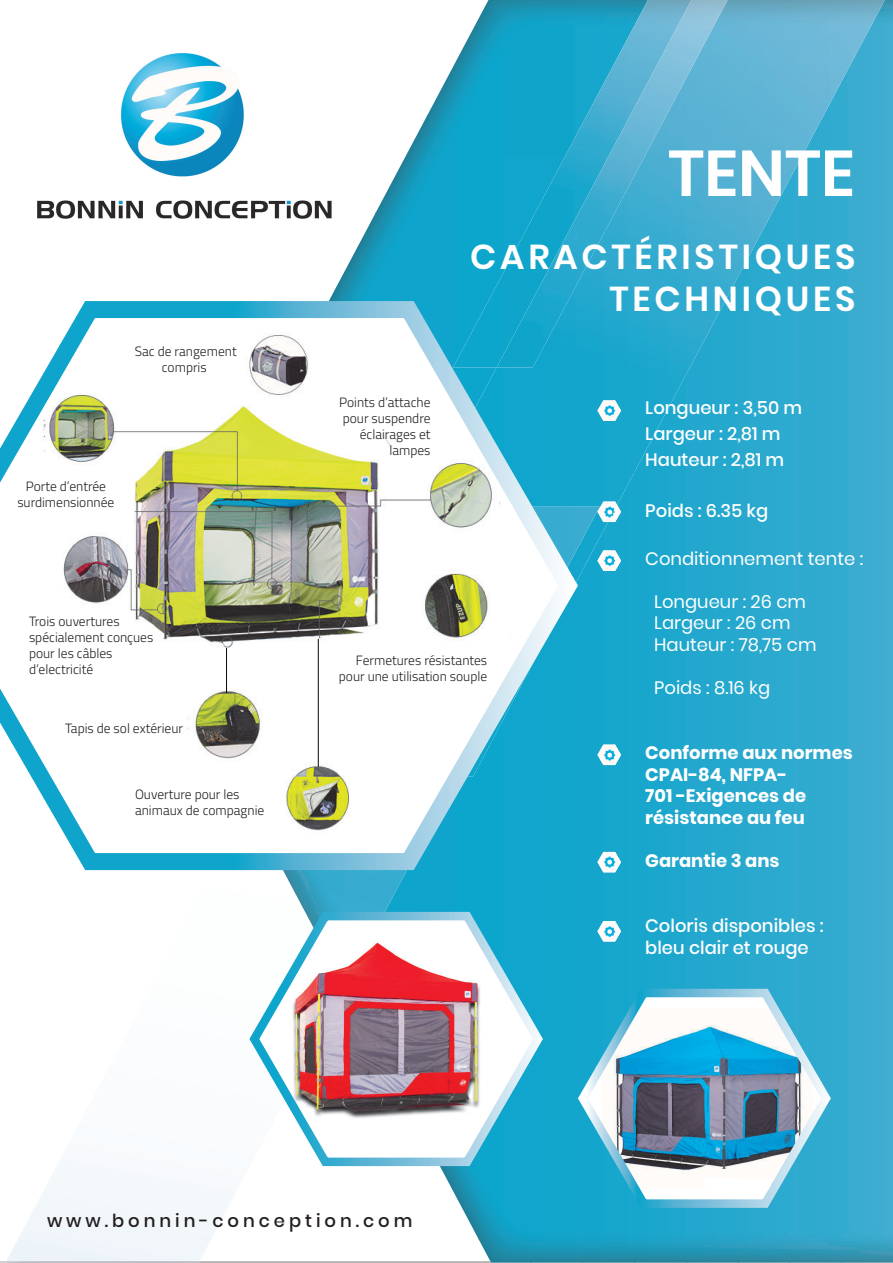
<style>
.page{position:relative;width:893px;height:1263px;background:#fff}
.page>*{position:absolute;margin:0;border:0;box-sizing:border-box;transform-origin:0 0}
.t1{font:600 64.5px "Poppins";color:#fff}
.t2{font:600 34.5px/41.4px "Poppins";letter-spacing:.11em;color:#fff;text-align:right}
.t3{font:500 18px/25.8px "Poppins";color:#fff}
.t4{font:18px/21.6px "Poppins";color:#fff}
.t5{font:700 18px/21.6px "Poppins";color:#fff}
.t6{font:500 18px "Poppins";letter-spacing:.22em;color:#231f20}
.t7{font:300 13.5px/16.2px "Titillium Web";color:#231f20;text-align:center}
</style>
<div class="page">
<img style="left:0;top:1261px;width:893px;height:2px">
<img style="left:427px;top:67px;width:26px;height:90px">
<img style="left:842px;top:0;width:51px;height:1262px">
<div style="left:790px;top:101px;width:52px;height:1161px;background:#30aacf"></div>
<img style="left:376px;top:115px;width:52px;height:171px">
<div style="left:427px;top:157px;width:26px;height:105px;background:#0ea4cb"></div>
<div style="left:738px;top:207px;width:52px;height:1055px;background:#2ca9ce"></div>
<img style="left:331px;top:212px;width:45px;height:74px">
<img style="left:427px;top:262px;width:26px;height:24px">
<div style="left:687px;top:311px;width:51px;height:951px;background:#23a7ce"></div>
<div style="left:635px;top:403px;width:52px;height:859px;background:#1ba7cd"></div>
<div style="left:583px;top:504px;width:52px;height:758px;background:#17a6cc"></div>
<img style="left:531px;top:878px;width:52px;height:384px">
<img style="left:479px;top:878px;width:52px;height:384px">
<img style="left:441px;top:878px;width:38px;height:26px">
<img style="left:442px;top:1170px;width:37px;height:70px">
<img style="left:453px;top:0;width:44px;height:286px">
<img style="left:728px;top:0;width:104px;height:207px">
<img style="left:831px;top:0;width:54px;height:101px">
<div style="left:618px;top:367px;width:54px;height:137px;background:#18a6cd"></div>
<div style="left:588px;top:367px;width:30px;height:238px;background:#15a5cc"></div>
<img style="left:728px;top:207px;width:47px;height:104px">
<div style="left:671px;top:367px;width:49px;height:36px;background:#23a7cd"></div>
<img style="left:497px;top:0;width:231px;height:367px">
<img style="left:5px;top:1261px;width:195px;height:2px">
<img style="left:287px;top:878px;width:154px;height:26px">
<img style="left:588px;top:507px;width:12px;height:69px">
<img style="left:38px;top:53px;width:293px;height:166px">
<svg style="left:0;top:286px;width:588px;height:592px"></svg>
<img style="left:597px;top:400px;width:24px;height:21px">
<img style="left:617px;top:505px;width:4px;height:17px">
<img style="left:597px;top:502px;width:20px;height:20px">
<img style="left:597px;top:550px;width:24px;height:21px">
<img style="left:597px;top:745px;width:24px;height:20px">
<hr style="left:226px;top:648px;width:1px;height:45px;background:#02070d">
<hr style="left:318px;top:639px;width:1px;height:128px;background:#02070d">
<svg style="left:245px;top:904px;width:303px;height:266px"></svg>
<img style="left:597px;top:852px;width:24px;height:20px">
<img style="left:597px;top:921px;width:24px;height:20px">
<svg style="left:573px;top:981px;width:263px;height:231px"></svg>
<svg style="left:704px;top:1178px;width:70px;height:13px"></svg>
<p class="t7" style="left:135px;top:342px;width:103px">Sac de rangement compris</p>
<p class="t7" style="left:17px;top:478px;width:99px">Porte d’entrée surdimensionnée</p>
<p class="t7" style="left:29px;top:612px;width:126px;text-align:left">Trois ouvertures spécialement conçues pour les câbles d’electricité</p>
<p class="t7" style="left:65px;top:720px;width:119px">Tapis de sol extérieur</p>
<p class="t7" style="left:135px;top:785px;width:131px;text-align:left">Ouverture pour les animaux de compagnie</p>
<h1 class="t1" style="left:668px;top:136px;width:188px">TENTE</h1>
<h2 class="t2" style="left:470px;top:236px;width:387px">CARACTÉRISTIQUES<br>TECHNIQUES</h2>
<p class="t7" style="left:339px;top:393px;width:93px;text-align:right">Points d’attache pour suspendre éclairages et lampes</p>
<p class="t7" style="left:339px;top:652px;width:150px;text-align:right">Fermetures résistantes pour une utilisation souple</p>
<h3 class="t3" style="left:645px;top:395px;width:158px">Longueur : 3,50 m<br>Largeur : 2,81 m<br>Hauteur : 2,81 m</h3>
<h3 class="t3" style="left:645px;top:498px;width:124px">Poids : 6.35 kg</h3>
<h3 class="t4" style="left:645px;top:548px;width:219px">Conditionnement tente :</h3>
<h3 class="t4" style="left:654px;top:591px;width:164px">Longueur : 26 cm<br>Largeur : 26 cm<br>Hauteur : 78,75 cm</h3>
<h3 class="t4" style="left:654px;top:677px;width:118px">Poids : 8.16 kg</h3>
<h3 class="t5" style="left:645px;top:742px;width:209px">Conforme aux normes<br>CPAI-84, NFPA-<br>701 -Exigences de résistance au feu</h3>
<h3 class="t5" style="left:645px;top:850px;width:136px">Garantie 3 ans</h3>
<h3 class="t3" style="left:645px;top:915px;width:180px;line-height:21.6px">Coloris disponibles : bleu clair et rouge</h3>
<h3 class="t6" style="left:47px;top:1210px;width:367px">www.bonnin-conception.com</h3>
</div>
